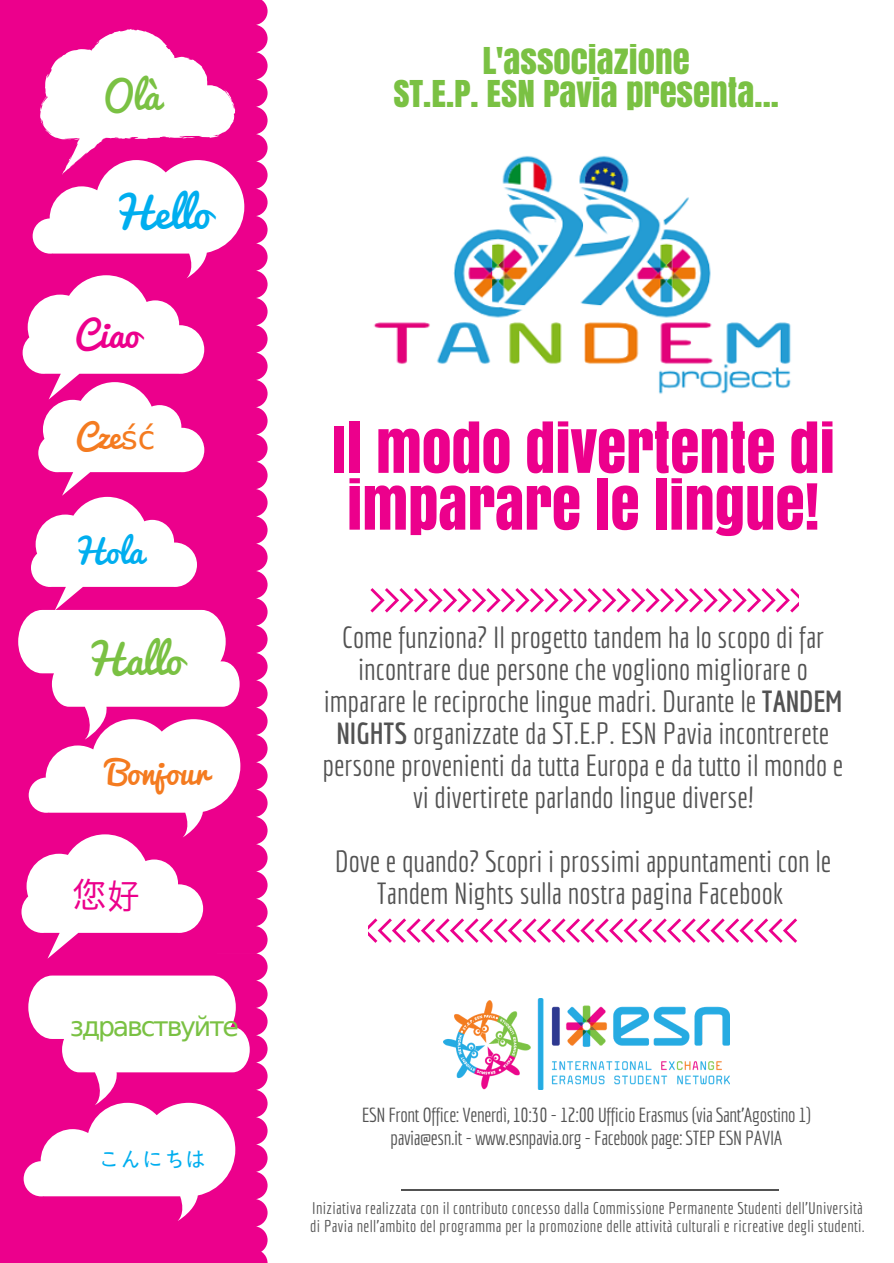
<style>
.page{position:relative;width:894px;height:1263px;background:#fff}
.page>*{position:absolute;margin:0;border:0;box-sizing:border-box;transform-origin:0 0}
.t1{font:59.55px/56.8px "Anton";color:#ec008c}
.t2{font:41.03px "Pacifico";color:#00aeef}
.t3{font:39.6px "Pacifico";color:#7ac143}
.t4{font:36.75px "Pacifico";color:#7ac143}
.t5{font:35.25px "Pacifico";color:#ec008c}
.t6{font:35.25px "Takao P Gothic";color:#ec008c}
.t7{font:34.72px/32.6px "Anton";color:#7ac143;text-align:center}
.t8{font:32.17px "Pacifico";color:#f47b20}
.t9{font:32.17px "Pacifico";color:#00aeef}
.t10{font:29.78px/32.1px "Economica";color:#525252;text-align:center}
.t11{font:26.85px "DejaVu Sans";letter-spacing:-.085em;color:#7ac143}
.t12{font:23.17px "Nanum Gothic";color:#00aeef}
.t13{font:19.88px/23.1px "Economica";letter-spacing:-.02em;color:#525252;text-align:center}
.t14{font:16.58px/17.4px "Economica";letter-spacing:.02em;color:#525252}
.s1{font-family:"DejaVu Sans"}
.s2{font-family:"Nanum Gothic"}
.s3{font-weight:700}
</style>
<div class="page">
<div style="left:0;top:0;width:217px;height:462px;background:#ec008c"></div>
<div style="left:0;top:461px;width:217px;height:493px;background:#ec008c"></div>
<div style="left:0;top:953px;width:217px;height:298px;background:#ec008c"></div>
<div style="left:0;top:1250px;width:217px;height:13px;background:#ec008c"></div>
<svg style="left:18px;top:0;width:249px;height:1263px"></svg>
<img style="left:443px;top:999px;width:286px;height:91px">
<hr style="left:401px;top:1189px;width:377px;height:2px;background:#525252">
<svg style="left:370px;top:588px;width:428px;height:24px"></svg>
<svg style="left:368px;top:919px;width:428px;height:24px"></svg>
<img style="left:373px;top:155px;width:418px;height:239px">
<p class="t4" style="left:104px;top:76px;width:58px">Olà</p>
<h2 class="t2" style="left:112px;top:190px;width:100px">Hello</h2>
<p class="t5" style="left:75px;top:316px;width:66px">Ciao</p>
<p class="t8" style="left:75px;top:419px;width:81px">Cze<span class="s1">ść</span></p>
<p class="t9" style="left:73px;top:534px;width:72px">Hola</p>
<h3 class="t3" style="left:85px;top:638px;width:99px">Hallo</h3>
<p class="t8" style="left:107px;top:755px;width:103px">Bonjour</p>
<p class="t6" style="left:72px;top:877px;width:70px">您<span class="s2">好</span></p>
<p class="t11" style="left:70px;top:1011px;width:171px">здравствуйте</p>
<p class="t12" style="left:98px;top:1144px;width:110px">こんにちは</p>
<p class="t7" style="left:393px;top:44px;width:387px">L'ASSOCIAZIONE<br>ST.E.P. ESN PAVIA PRESENTA...</p>
<h1 class="t1" style="left:331px;top:420px;width:504px">IL MODO DIVERTENTE DI<br>IMPARARE LE LINGUE!</h1>
<p class="t10" style="left:322px;top:621px;width:522px">Come funziona? Il progetto tandem ha lo scopo di far incontrare due persone che vogliono migliorare o imparare le reciproche lingue madri. Durante le <span class="s3">TANDEM NIGHTS</span> organizzate da ST.E.P. ESN Pavia incontrerete persone provenienti da tutta Europa e da tutto il mondo e vi divertirete parlando lingue diverse!</p>
<p class="t10" style="left:334px;top:845px;width:498px">Dove e quando? Scopri i prossimi appuntamenti con le<br>Tandem Nights sulla nostra pagina Facebook</p>
<p class="t13" style="left:361px;top:1103px;width:451px">ESN Front Office: Venerdì, 10:30 - 12:00 Ufficio Erasmus (via Sant'Agostino 1) pavia@esn.it - www.esnpavia.org - Facebook page: STEP ESN PAVIA</p>
<p class="t14" style="left:310px;top:1200px;width:556px">Iniziativa realizzata con il contributo concesso dalla Commissione Permanente Studenti dell'Università di Pavia nell'ambito del programma per la promozione delle attività culturali e ricreative degli studenti.</p>
</div>
